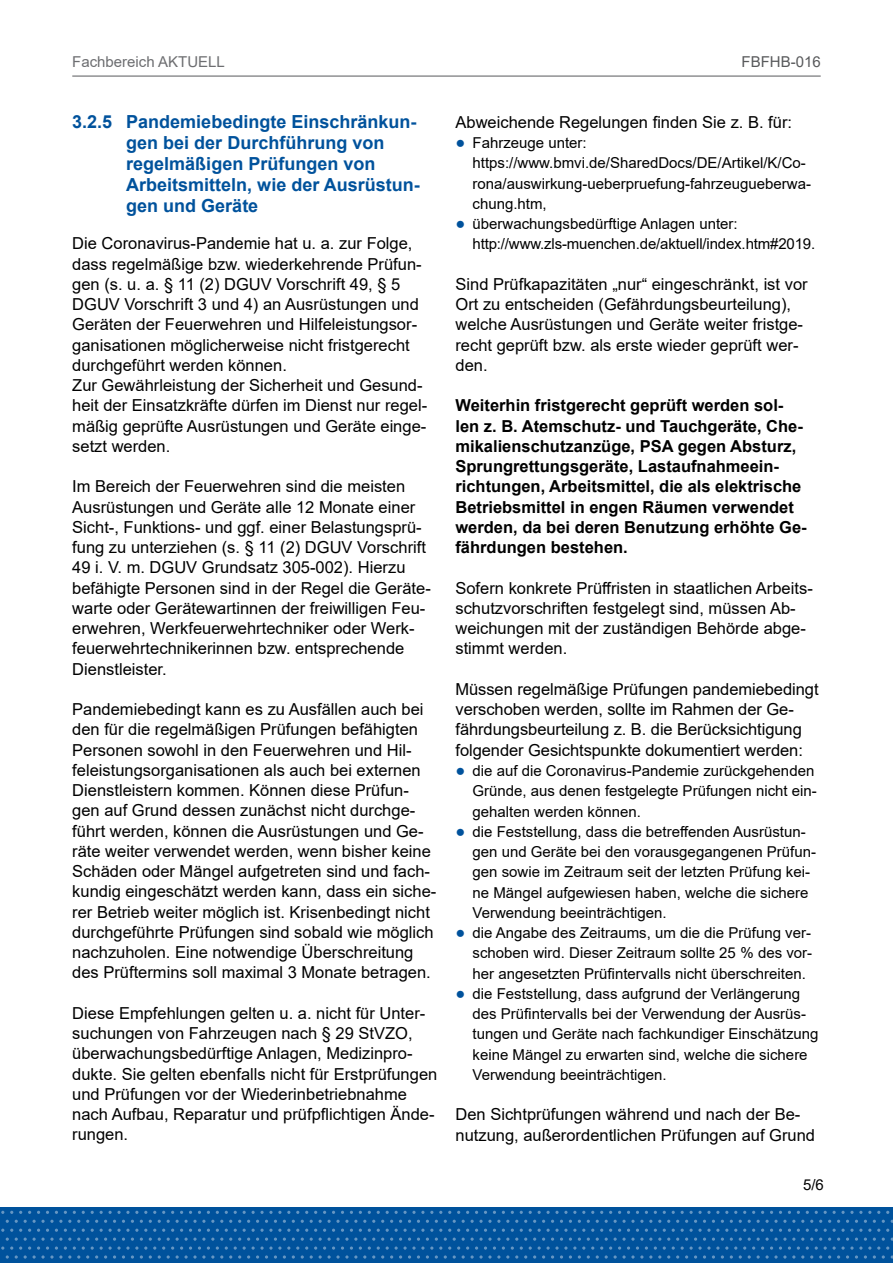
<style>
.page{position:relative;width:893px;height:1263px;background:#fff}
.page>*{position:absolute;margin:0;border:0;box-sizing:border-box;transform-origin:0 0}
.t1{font:700 18px/21px "Arial";color:#00529c}
.t2{font:16.5px/20.2px "Arial";color:#000}
.t3{font:700 16.5px/20.2px "Arial";color:#000}
.t4{font:15px/20.2px "Arial";color:#000}
.t5{font:15px "Arial";color:#6d6e71}
.t6{font:15px "Arial";color:#58595b}
.s1{font-size:16.5px;color:#00529c}
</style>
<div class="page">
<div style="left:0;top:1207px;width:893px;height:56px;background:#00529c"></div>
<svg style="left:243px;top:1211px;width:38px;height:3px"></svg>
<svg style="left:386px;top:1211px;width:47px;height:3px"></svg>
<svg style="left:538px;top:1211px;width:38px;height:3px"></svg>
<svg style="left:681px;top:1211px;width:38px;height:3px"></svg>
<svg style="left:824px;top:1211px;width:38px;height:3px"></svg>
<svg style="left:725px;top:1220px;width:168px;height:38px"></svg>
<svg style="left:100px;top:1211px;width:38px;height:3px"></svg>
<svg style="left:1px;top:1220px;width:723px;height:38px"></svg>
<hr style="left:72px;top:76px;width:749px;height:1px;background:#58595b">
<p class="t5" style="left:72px;top:52px;width:154px">Fachbereich AKTUELL</p>
<p class="t6" style="left:741px;top:52px;width:81px">FBFHB-016</p>
<p class="t1" style="left:126px;top:111px;width:295px;text-indent:-54px">3.2.5 Pandemiebedingte Einschränkun&shy;gen bei der Durchführung von regelmäßigen Prüfungen von<br>Arbeitsmitteln, wie der Ausrüstun&shy;gen und Geräte</p>
<p class="t2" style="left:72px;top:233px;width:356px">Die Coronavirus-Pandemie hat u. a. zur Folge, dass regelmäßige bzw. wiederkehrende Prüfun&shy;gen (s. u. a. § 11 (2) DGUV Vorschrift 49, § 5<br>DGUV Vorschrift 3 und 4) an Ausrüstungen und Geräten der Feuerwehren und Hilfeleistungsor&shy;ganisationen möglicherweise nicht fristgerecht durchgeführt werden können.<br>Zur Gewährleistung der Sicherheit und Gesund&shy;heit der Einsatzkräfte dürfen im Dienst nur regel&shy;mäßig geprüfte Ausrüstungen und Geräte einge&shy;setzt werden.</p>
<p class="t2" style="left:72px;top:476px;width:360px">Im Bereich der Feuerwehren sind die meisten Ausrüstungen und Geräte alle 12 Monate einer Sicht-, Funktions- und ggf. einer Belastungsprü&shy;fung zu unterziehen (s. § 11 (2) DGUV Vorschrift 49 i. V. m. DGUV Grundsatz 305-002). Hierzu befähigte Personen sind in der Regel die Geräte&shy;warte oder Gerätewartinnen der freiwilligen Feu&shy;erwehren, Werkfeuerwehrtechniker oder Werk&shy;feuerwehrtechnikerinnen bzw. entsprechende Dienstleister.</p>
<p class="t2" style="left:72px;top:699px;width:366px">Pandemiebedingt kann es zu Ausfällen auch bei den für die regelmäßigen Prüfungen befähigten Personen sowohl in den Feuerwehren und Hil&shy;feleistungsorganisationen als auch bei externen Dienstleistern kommen. Können diese Prüfun&shy;gen auf Grund dessen zunächst nicht durchge&shy;führt werden, können die Ausrüstungen und Ge&shy;räte weiter verwendet werden, wenn bisher keine Schäden oder Mängel aufgetreten sind und fach&shy;kundig eingeschätzt werden kann, dass ein siche&shy;rer Betrieb weiter möglich ist. Krisenbedingt nicht durchgeführte Prüfungen sind sobald wie möglich nachzuholen. Eine notwendige Überschreitung des Prüftermins soll maximal 3 Monate betragen.</p>
<p class="t2" style="left:72px;top:1003px;width:367px">Diese Empfehlungen gelten u. a. nicht für Unter&shy;suchungen von Fahrzeugen nach § 29 StVZO, überwachungsbedürftige Anlagen, Medizinpro&shy;dukte. Sie gelten ebenfalls nicht für Erstprüfungen und Prüfungen vor der Wiederinbetriebnahme nach Aufbau, Reparatur und prüfpflichtigen Ände&shy;rungen.</p>
<p class="t2" style="left:455px;top:112px;width:338px">Abweichende Regelungen finden Sie z. B. für:</p>
<p class="t4" style="left:472px;top:133px;width:340px;text-indent:-17px"><span class="s1">●</span> Fahrzeuge unter: https://www.bmvi.de/SharedDocs/DE/Artikel/K/Co&shy;rona/auswirkung-ueberpruefung-fahrzeugueberwa&shy;chung.htm,</p>
<p class="t4" style="left:472px;top:214px;width:344px;text-indent:-17px"><span class="s1">●</span> überwachungsbedürftige Anlagen unter: http://www.zls-muenchen.de/aktuell/index.htm#2019.</p>
<p class="t2" style="left:455px;top:274px;width:354px">Sind Prüfkapazitäten „nur“ eingeschränkt, ist vor Ort zu entscheiden (Gefährdungsbeurteilung), welche Ausrüstungen und Geräte weiter fristge&shy;recht geprüft bzw. als erste wieder geprüft wer&shy;den.</p>
<p class="t3" style="left:455px;top:396px;width:353px">Weiterhin fristgerecht geprüft werden sol&shy;len z. B. Atemschutz- und Tauchgeräte, Che&shy;mikalienschutzanzüge, PSA gegen Absturz, Sprungrettungsgeräte, Lastaufnahmeein&shy;richtungen, Arbeitsmittel, die als elektrische Betriebsmittel in engen Räumen verwendet werden, da bei deren Benutzung erhöhte Ge&shy;fährdungen bestehen.</p>
<p class="t2" style="left:455px;top:578px;width:359px">Sofern konkrete Prüffristen in staatlichen Arbeits&shy;schutzvorschriften festgelegt sind, müssen Ab&shy;weichungen mit der zuständigen Behörde abge&shy;stimmt werden.</p>
<p class="t2" style="left:455px;top:679px;width:365px">Müssen regelmäßige Prüfungen pandemiebedingt verschoben werden, sollte im Rahmen der Ge&shy;fährdungsbeurteilung z. B. die Berücksichtigung folgender Gesichtspunkte dokumentiert werden:</p>
<p class="t4" style="left:472px;top:760px;width:346px;text-indent:-17px"><span class="s1">●</span> die auf die Coronavirus-Pandemie zurückgehenden<br>Gründe, aus denen festgelegte Prüfungen nicht ein&shy;gehalten werden können.</p>
<p class="t4" style="left:472px;top:821px;width:345px;text-indent:-17px"><span class="s1">●</span> die Feststellung, dass die betreffenden Ausrüstun&shy;gen und Geräte bei den vorausgegangenen Prüfun&shy;gen sowie im Zeitraum seit der letzten Prüfung kei&shy;ne Mängel aufgewiesen haben, welche die sichere Verwendung beeinträchtigen.</p>
<p class="t4" style="left:472px;top:922px;width:341px;text-align:justify;text-indent:-17px"><span class="s1">●</span> die Angabe des Zeitraums, um die die Prüfung ver&shy;schoben wird. Dieser Zeitraum sollte 25 % des vor&shy;her angesetzten Prüfintervalls nicht überschreiten.</p>
<p class="t4" style="left:472px;top:983px;width:348px;text-indent:-17px"><span class="s1">●</span> die Feststellung, dass aufgrund der Verlängerung des Prüfintervalls bei der Verwendung der Ausrüs&shy;tungen und Geräte nach fachkundiger Einschätzung keine Mängel zu erwarten sind, welche die sichere Verwendung beeinträchtigen.</p>
<p class="t2" style="left:455px;top:1104px;width:361px">Den Sichtprüfungen während und nach der Be&shy;nutzung, außerordentlichen Prüfungen auf Grund</p>
<p class="t4" style="left:803px;top:1175px;width:22px">5/6</p>
</div>
